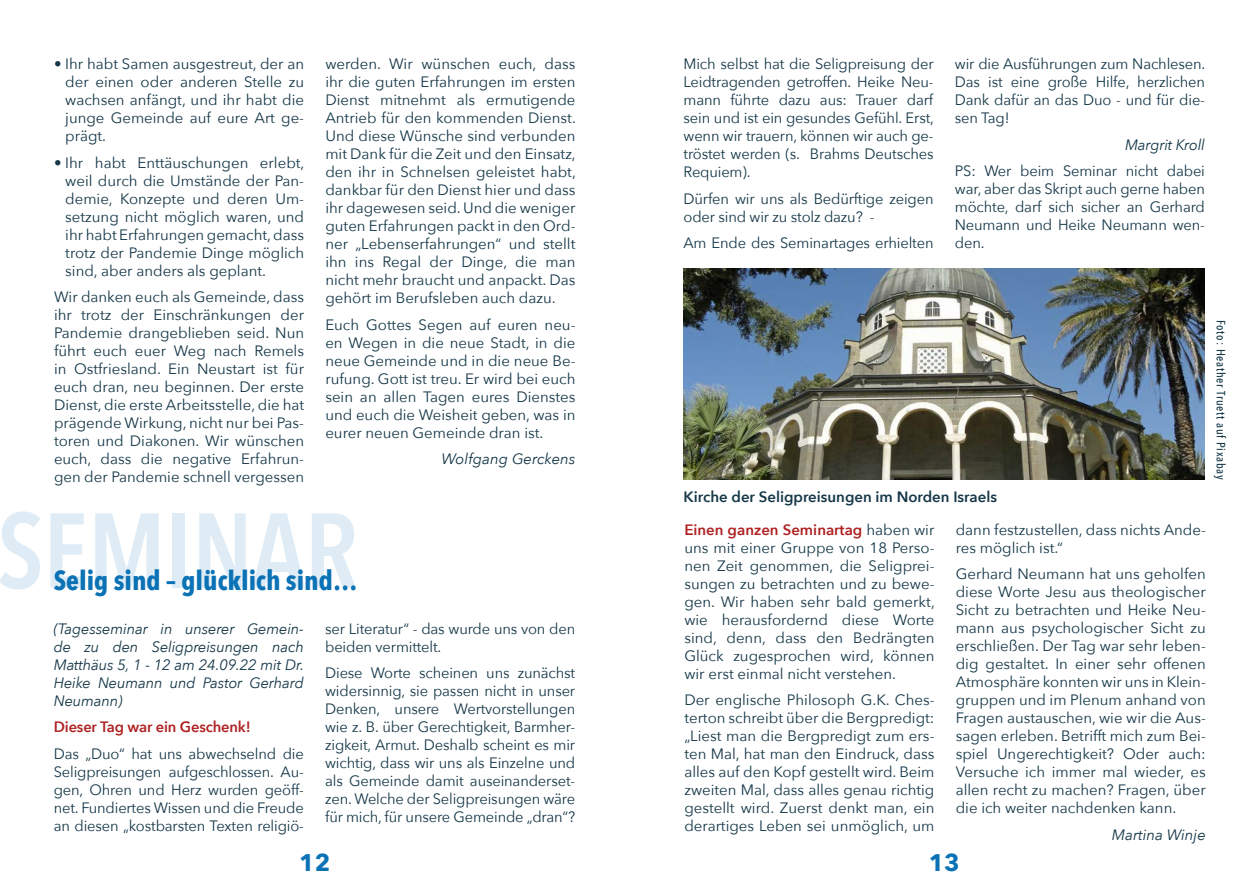
<style>
.page{position:relative;width:1259px;height:893px;background:#fff}
.page>*{position:absolute;margin:0;border:0;box-sizing:border-box;transform-origin:0 0}
.t1{font:600 105px "Avenir Next Condensed";letter-spacing:-.01em;color:#0a72b5}
.t2{font:700 27px "Avenir Next Condensed";color:#0a72b5}
.Fließtext{font:700 24px "Avenir Next";color:#0a72b5}
.Fließtext-2{font:15px/18px "Avenir Next";color:#153748;text-align:justify}
.Fließtext-3{font:italic 15px/18px "Avenir Next";letter-spacing:-.01em;color:#153748;text-align:justify}
.Fließtext-4{font:600 15px "Avenir Next";color:#153748}
.Fließtext-5{font:600 15px "Avenir Next";letter-spacing:-.01em;color:#af2122}
.t3{font:500 12px "Avenir Next Condensed";letter-spacing:.06em;color:#153748}
.s1{font-weight:600;color:#af2122}
</style>
<div class="page">
<img style="left:683px;top:268px;width:522px;height:212px">
<p class="Fließtext-2" style="left:65px;top:54px;width:240px;text-indent:-11px">• Ihr habt Samen ausgestreut, der an der einen oder anderen Stelle zu wachsen anfängt, und ihr habt die junge Gemeinde auf eure Art ge&shy;prägt.</p>
<p class="Fließtext-2" style="left:65px;top:153px;width:241px;text-indent:-11px">• Ihr habt Enttäuschungen erlebt, weil durch die Umstände der Pan&shy;demie, Konzepte und deren Um&shy;setzung nicht möglich waren, und ihr habt Erfahrungen gemacht, dass trotz der Pandemie Dinge möglich sind, aber anders als geplant.</p>
<p class="Fließtext-2" style="left:54px;top:287px;width:252px">Wir danken euch als Gemeinde, dass ihr trotz der Einschränkungen der Pandemie drangeblieben seid. Nun führt euch euer Weg nach Remels in Ostfriesland. Ein Neustart ist für euch dran, neu beginnen. Der erste Dienst, die erste Arbeitsstelle, die hat prägende Wirkung, nicht nur bei Pas&shy;toren und Diakonen. Wir wünschen euch, dass die negative Erfahrun&shy;gen der Pandemie schnell vergessen</p>
<p class="Fließtext-2" style="left:325px;top:54px;width:252px">werden. Wir wünschen euch, dass ihr die guten Erfahrungen im ersten Dienst mitnehmt als ermutigende Antrieb für den kommenden Dienst.<br>Und diese Wünsche sind verbunden mit Dank für die Zeit und den Einsatz, den ihr in Schnelsen geleistet habt, dankbar für den Dienst hier und dass ihr dagewesen seid. Und die weniger guten Erfahrungen packt in den Ord&shy;ner „Lebenserfahrungen“ und stellt ihn ins Regal der Dinge, die man nicht mehr braucht und anpackt. Das gehört im Berufsleben auch dazu.</p>
<p class="Fließtext-2" style="left:325px;top:315px;width:252px">Euch Gottes Segen auf euren neu&shy;en Wegen in die neue Stadt, in die neue Gemeinde und in die neue Be&shy;rufung. Gott ist treu. Er wird bei euch sein an allen Tagen eures Dienstes und euch die Weisheit geben, was in eurer neuen Gemeinde dran ist.</p>
<p class="Fließtext-3" style="left:441px;top:449px;width:135px">Wolfgang Gerckens</p>
<h1 class="t1" style="left:-3px;top:460px;width:363px">SEMINAR</h1>
<p class="t2" style="left:54px;top:564px;width:305px">Selig sind – glücklich sind…</p>
<p class="Fließtext-3" style="left:54px;top:619px;width:252px">(Tagesseminar in unserer Gemein&shy;de zu den Seligpreisungen nach Matthäus 5, 1 - 12 am 24.09.22 mit Dr.<br>Heike Neumann und Pastor Gerhard Neumann)</p>
<p class="Fließtext-5" style="left:54px;top:714px;width:198px">Dieser Tag war ein Geschenk!</p>
<p class="Fließtext-2" style="left:54px;top:744px;width:252px">Das „Duo“ hat uns abwechselnd die Seligpreisungen aufgeschlossen. Au&shy;gen, Ohren und Herz wurden geöff&shy;net. Fundiertes Wissen und die Freude an diesen „kostbarsten Texten religiö-</p>
<p class="Fließtext-2" style="left:325px;top:619px;width:252px">ser Literatur“ - das wurde uns von den beiden vermittelt.</p>
<p class="Fließtext-2" style="left:325px;top:663px;width:252px">Diese Worte scheinen uns zunächst widersinnig, sie passen nicht in unser Denken, unsere Wertvorstellungen wie z. B. über Gerechtigkeit, Barmher&shy;zigkeit, Armut. Deshalb scheint es mir wichtig, dass wir uns als Einzelne und als Gemeinde damit auseinanderset&shy;zen. Welche der Seligpreisungen wäre für mich, für unsere Gemeinde „dran“?</p>
<p class="Fließtext-2" style="left:683px;top:54px;width:252px">Mich selbst hat die Seligpreisung der Leidtragenden getroffen. Heike Neu&shy;mann führte dazu aus: Trauer darf sein und ist ein gesundes Gefühl. Erst, wenn wir trauern, können wir auch ge&shy;tröstet werden (s. Brahms Deutsches Requiem).</p>
<p class="Fließtext-2" style="left:683px;top:189px;width:252px">Dürfen wir uns als Bedürftige zeigen oder sind wir zu stolz dazu? -</p>
<p class="Fließtext-2" style="left:683px;top:233px;width:252px">Am Ende des Seminartages erhielten</p>
<p class="Fließtext-2" style="left:955px;top:54px;width:252px">wir die Ausführungen zum Nachlesen.<br>Das ist eine große Hilfe, herzlichen Dank dafür an das Duo - und für die&shy;sen Tag!</p>
<p class="Fließtext-3" style="left:1125px;top:135px;width:81px">Margrit Kroll</p>
<p class="Fließtext-2" style="left:955px;top:161px;width:252px">PS: Wer beim Seminar nicht dabei war, aber das Skript auch gerne haben möchte, darf sich sicher an Gerhard Neumann und Heike Neumann wen&shy;den.</p>
<p class="Fließtext-4" style="left:683px;top:484px;width:315px">Kirche der Seligpreisungen im Norden Israels</p>
<p class="Fließtext-2" style="left:684px;top:520px;width:252px"><span class="s1">Einen ganzen Seminartag</span> haben wir uns mit einer Gruppe von 18 Perso&shy;nen Zeit genommen, die Seligprei&shy;sungen zu betrachten und zu bewe&shy;gen. Wir haben sehr bald gemerkt, wie herausfordernd diese Worte sind, denn, dass den Bedrängten Glück zugesprochen wird, können wir erst einmal nicht verstehen.</p>
<p class="Fließtext-2" style="left:684px;top:690px;width:252px">Der englische Philosoph G.K. Ches&shy;terton schreibt über die Bergpredigt: „Liest man die Bergpredigt zum ers&shy;ten Mal, hat man den Eindruck, dass alles auf den Kopf gestellt wird. Beim zweiten Mal, dass alles genau richtig gestellt wird. Zuerst denkt man, ein derartiges Leben sei unmöglich, um</p>
<p class="Fließtext-2" style="left:955px;top:520px;width:252px">dann festzustellen, dass nichts Ande&shy;res möglich ist.“</p>
<p class="Fließtext-2" style="left:955px;top:564px;width:252px">Gerhard Neumann hat uns geholfen diese Worte Jesu aus theologischer Sicht zu betrachten und Heike Neu&shy;mann aus psychologischer Sicht zu erschließen. Der Tag war sehr leben&shy;dig gestaltet. In einer sehr offenen Atmosphäre konnten wir uns in Klein&shy;gruppen und im Plenum anhand von Fragen austauschen, wie wir die Aus&shy;sagen erleben. Betrifft mich zum Bei&shy;spiel Ungerechtigkeit? Oder auch:<br>Versuche ich immer mal wieder, es allen recht zu machen? Fragen, über die ich weiter nachdenken kann.</p>
<p class="Fließtext-3" style="left:1111px;top:825px;width:95px">Martina Winje</p>
<p class="Fließtext" style="left:299px;top:842px;width:33px">12</p>
<p class="Fließtext" style="left:928px;top:842px;width:33px">13</p>
<p class="t3" style="left:1228px;top:320px;width:161px;rotate:90deg">Foto: Heather Truett auf Pixabay</p>
</div>
